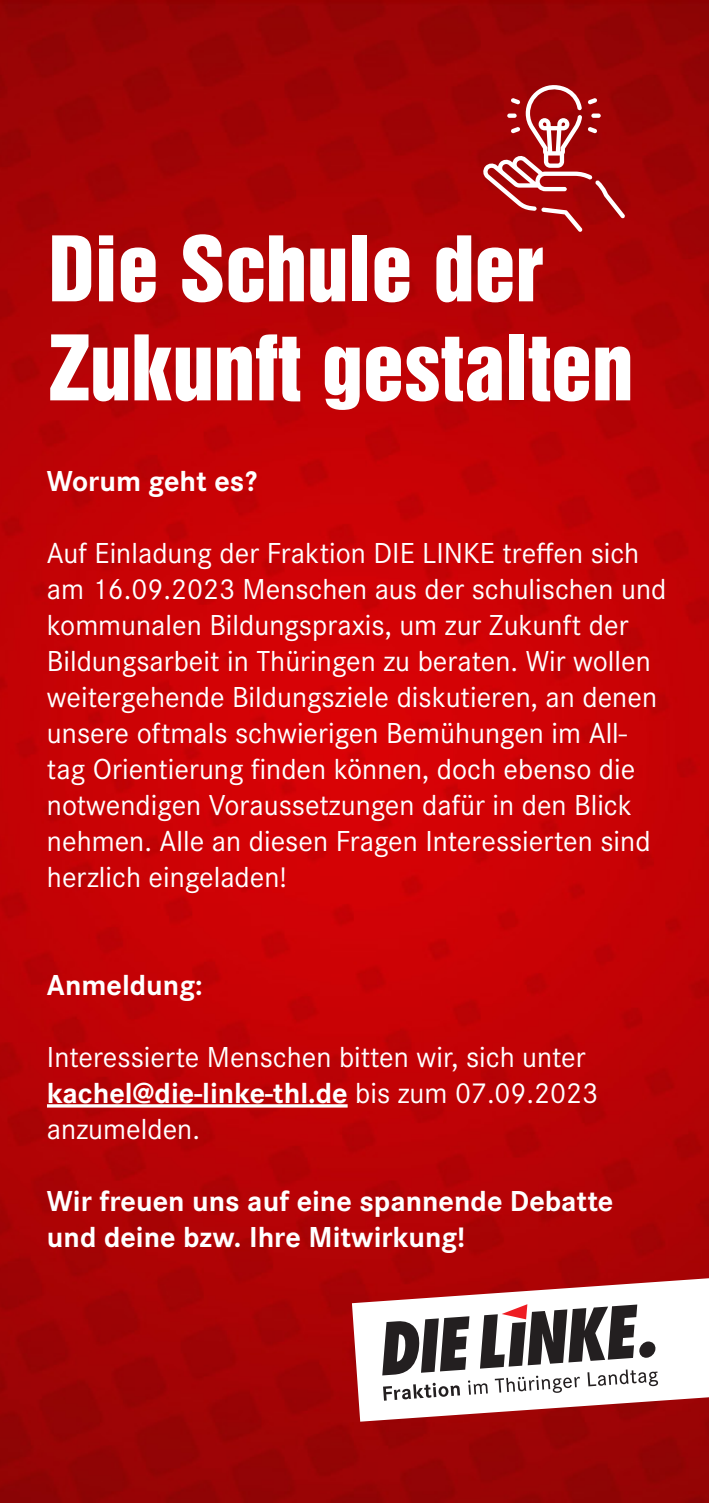
<style>
.page{position:relative;width:709px;height:1503px;background:#fff}
.page>*{position:absolute;margin:0;border:0;box-sizing:border-box;transform-origin:0 0}
.t1{font:82.5px/99px "Helvetica Inserat Com";color:#fff}
.t2{font:30px/36px "Corporate S";color:#fff}
.t3{font:700 30px/36px "Corporate S";color:#fff}
.s1{font-weight:700}
</style>
<div class="page">
<img style="left:0;top:0;width:709px;height:1502px">
<hr style="left:47px;top:1104px;width:300px;height:3px;background:#fff">
<svg style="left:352px;top:1278px;width:357px;height:143px"></svg>
<svg style="left:382px;top:1304px;width:276px;height:96px"></svg>
<svg style="left:482px;top:85px;width:143px;height:147px;background:#b12a2b"></svg>
<h1 class="t1" style="left:49px;top:222px;width:586px">Die Schule der<br>Zukunft gestalten</h1>
<p class="t3" style="left:47px;top:463px;width:211px">Worum geht es?</p>
<p class="t2" style="left:47px;top:535px;width:621px">Auf Einladung der Fraktion DIE LINKE treffen sich am 16.09.2023 Menschen aus der schulischen und kommunalen Bildungspraxis, um zur Zukunft der Bildungsarbeit in Thüringen zu beraten. Wir wollen weitergehende Bildungsziele diskutieren, an denen unsere oftmals schwierigen Bemühungen im All&shy;tag Orientierung finden können, doch ebenso die notwendigen Voraussetzungen dafür in den Blick nehmen. Alle an diesen Fragen Interessierten sind herzlich eingeladen!</p>
<p class="t3" style="left:47px;top:967px;width:157px">Anmeldung:</p>
<p class="t2" style="left:47px;top:1039px;width:553px">Interessierte Menschen bitten wir, sich unter <span class="s1">kachel@die-linke-thl.de</span> bis zum 07.09.2023 anzumelden.</p>
<p class="t3" style="left:47px;top:1183px;width:568px">Wir freuen uns auf eine spannende Debatte und deine bzw. Ihre Mitwirkung!</p>
</div>
